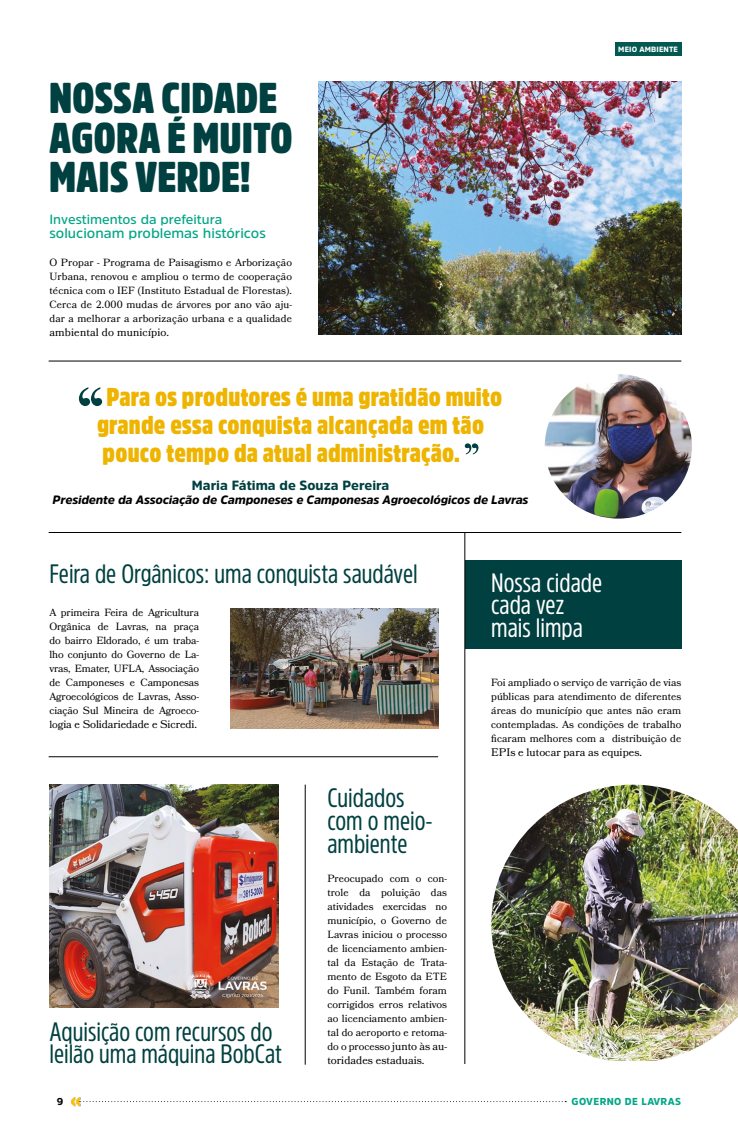
<style>
.page{position:relative;width:738px;height:1134px;background:#fff}
.page>*{position:absolute;margin:0;border:0;box-sizing:border-box;transform-origin:0 0}
.t1{font:900 42.6px/39.8px "Amsi Pro Cond";color:#004040}
.t2{font:26.5px/22.7px "Amsi Pro Cond";color:#004040}
.t3{font:26.5px/22.7px "Amsi Pro Cond";color:#fff}
.t4{font:900 25.6px/28px "Amsi Pro Cond";letter-spacing:.01em;color:#eeb400}
.t5{font:600 14px "Amsi Pro";color:#03a687}
.t6{font:600 13.3px "Amsi Pro";color:#03a687}
.t7{font:900 13.3px "Amsi Pro";color:#004040}
.t8{font:italic 900 12px "Amsi Pro";letter-spacing:-.01em;color:#000}
.t9{font:11px "Bookmania";color:#000}
.t10{font:10.4px/14px "Bookmania";color:#000;text-align:justify}
.t11{font:900 10px "Amsi Pro";letter-spacing:.04em;color:#03a687}
.t12{font:900 10px "Amsi Pro";color:#000}
.t13{font:900 7.6px "Amsi Pro";letter-spacing:.02em;color:#fff}
.s1{font-size:10.4px}
.s2{font-size:11px}
</style>
<div class="page">
<svg style="left:71px;top:1097px;width:494px;height:9px"></svg>
<div style="left:464px;top:561px;width:216px;height:88px;background:#004040"></div>
<img style="left:318px;top:82px;width:362px;height:252px">
<hr style="left:49px;top:361px;width:631px;height:1px;background:#000">
<hr style="left:49px;top:532px;width:631px;height:1px;background:#000">
<hr style="left:49px;top:757px;width:389px;height:1px;background:#000">
<div style="left:614px;top:43px;width:66px;height:13px;background:#035952"></div>
<hr style="left:464px;top:533px;width:1px;height:531px;background:#000">
<hr style="left:305px;top:785px;width:1px;height:280px;background:#000">
<img style="left:491px;top:785px;width:246px;height:276px">
<img style="left:231px;top:608px;width:207px;height:121px">
<svg style="left:79px;top:387px;width:23px;height:19px"></svg>
<svg style="left:464px;top:443px;width:14px;height:11px"></svg>
<img style="left:49px;top:785px;width:229px;height:222px">
<img style="left:544px;top:374px;width:147px;height:145px">
<h1 class="t1" style="left:49px;top:77px;width:245px">NOSSA CIDADE<br>AGORA É MUITO<br>MAIS VERDE!</h1>
<p class="t6" style="left:49px;top:210px;width:174px">Investimentos da prefeitura</p>
<h3 class="t5" style="left:49px;top:223px;width:218px">solucionam problemas históricos</h3>
<p class="t10" style="left:49px;top:255px;width:244px">O Propar - Programa de Paisagismo e Arborização Urbana, renovou e ampliou o termo de cooperação técnica com o IEF (Instituto Estadual de Florestas).<br>Cerca de 2.000 mudas de árvores por ano vão aju&shy;dar a melhorar a arborização urbana e a qualidade</p>
<p class="t9" style="left:49px;top:326px;width:121px">ambiental do município.</p>
<h3 class="t4" style="left:97px;top:382px;width:406px;text-indent:9px">Para os produtores é uma gratidão muito grande essa conquista alcançada em tão pouco tempo da atual administração.</h3>
<p class="t7" style="left:192px;top:476px;width:198px">Maria Fátima de Souza Pereira</p>
<p class="t8" style="left:53px;top:491px;width:477px">Presidente da Associação de Camponeses e Camponesas Agroecológicos de Lavras</p>
<p class="t13" style="left:617px;top:45px;width:61px">MEIO AMBIENTE</p>
<h2 class="t2" style="left:49px;top:562px;width:369px">Feira de Orgânicos: uma conquista saudável</h2>
<p class="t10" style="left:49px;top:605px;width:151px">A primeira Feira de Agricultura Orgânica de Lavras, na praça do bairro Eldorado, é um traba&shy;lho conjunto do Governo de La&shy;vras, Emater, UFLA, Associação de Camponeses e Camponesas Agroecológicos de Lavras, Asso&shy;ciação Sul Mineira de Agroeco-</p>
<p class="t9" style="left:49px;top:718px;width:149px"><span class="s1">lo</span>gia e Solidariedade e Sicredi.</p>
<h2 class="t2" style="left:49px;top:1019px;width:234px">Aquisição com recursos do leilão uma máquina BobCat</h2>
<h2 class="t2" style="left:327px;top:786px;width:107px">Cuidados com o meio&shy;ambiente</h2>
<p class="t10" style="left:327px;top:871px;width:121px">Preocupado com o con&shy;trole da poluição das atividades exercidas no município, o Governo de Lavras iniciou o processo de licenciamento ambien&shy;tal da Estação de Trata&shy;mento de Esgoto da ETE do Funil. Também foram corrigidos erros relativos ao licenciamento ambien&shy;tal do aeroporto e retoma&shy;do o processo <span class="s2">junto às au-</span></p>
<p class="t9" style="left:327px;top:1054px;width:99px">toridades estaduais.</p>
<h2 class="t3" style="left:491px;top:570px;width:112px">Nossa cidade cada vez mais limpa</h2>
<p class="t10" style="left:491px;top:675px;width:191px">Foi ampliado o serviço de varrição de vias públicas para atendimento de diferentes áreas do município que antes não eram contempladas. As condições de trabalho ficaram melhores com a distribuição de</p>
<p class="t9" style="left:491px;top:746px;width:152px">EPIs e lutocar para as equipes.</p>
<p class="t12" style="left:57px;top:1095px;width:8px">9</p>
<p class="t11" style="left:571px;top:1095px;width:111px">GOVERNO DE LAVRAS</p>
</div>
